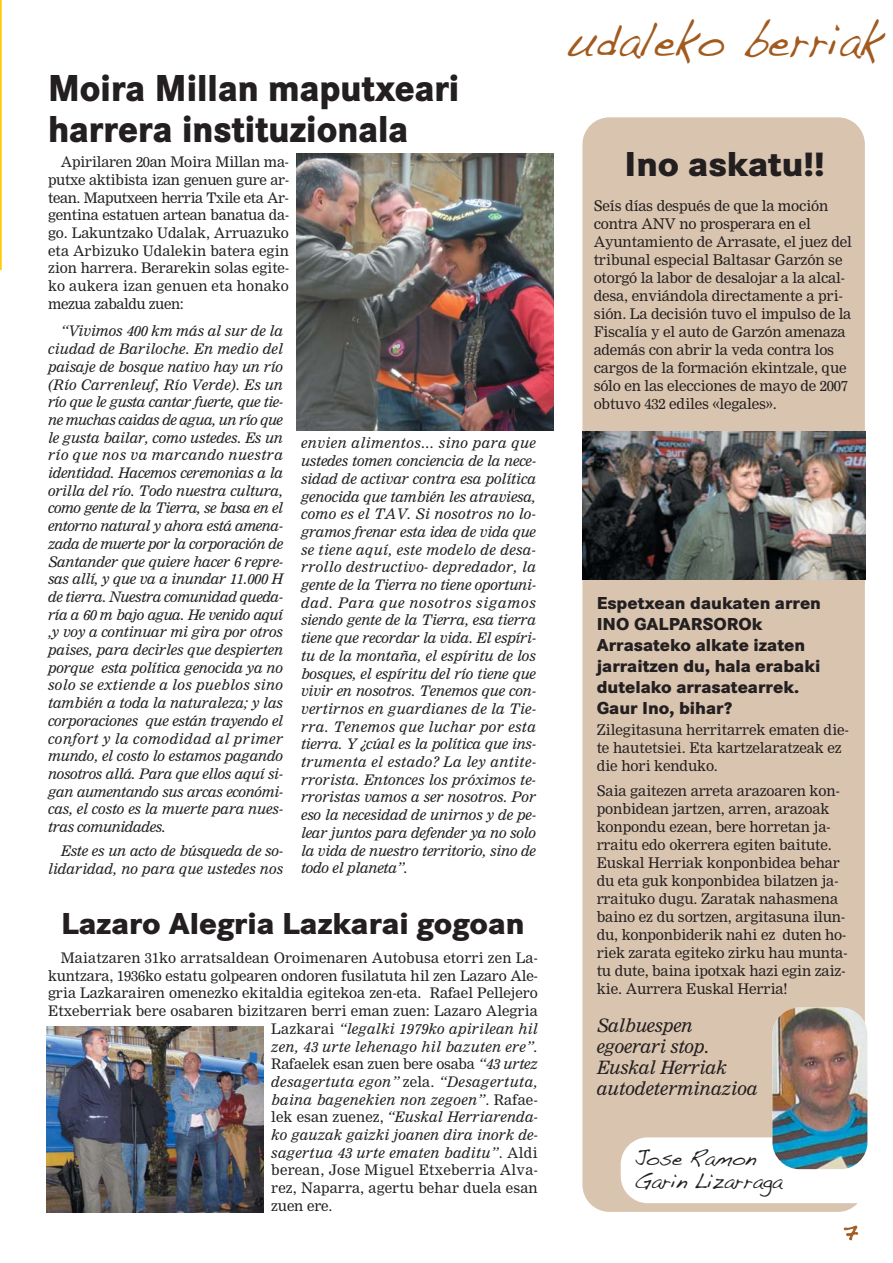
<style>
.page{position:relative;width:893px;height:1263px;background:#fff}
.page>*{position:absolute;margin:0;border:0;box-sizing:border-box;transform-origin:0 0}
.t1{font:48px "Handwriting Dakota";color:#a25a1e;scale:.9 1}
.t2{font:800 39px/40.5px "Corporate S";color:#231f20;scale:.9 1}
.t3{font:800 36px "Corporate S";color:#231f20}
.t4{font:800 31.5px "Corporate S";color:#231f20}
.t5{font:21px/22.5px "Handwriting Dakota";color:#231f20}
.t6{font:21px "Handwriting Dakota";color:#a25a1e}
.t7{font:800 18px/21px "Corporate S";color:#231f20}
.t8{font:italic 18px/21px "M Nimrod";letter-spacing:-.01em;color:#231f20}
.t9{font:14.4px/18px "M Nimrod";letter-spacing:-.01em;color:#231f20}
.t10{font:italic 14.25px/17.7px "M Nimrod";letter-spacing:.005em;color:#231f20;text-align:justify}
.t11{font:14.25px/17.7px "M Nimrod";color:#231f20;text-align:justify}
.t12{font:italic 14.25px "M Nimrod";letter-spacing:.025em;color:#231f20}
.t13{font:14.25px "M Nimrod";letter-spacing:.02em;color:#231f20}
.s1{font-style:normal}
.s2{font-style:italic}
</style>
<div class="page">
<div style="left:582px;top:117px;width:282px;height:1095px;background:#d9c4af;border-radius:27px"></div>
<div style="left:620px;top:1137px;width:248px;height:66px;background:#fff"></div>
<svg style="left:0;top:0;width:2px;height:270px"></svg>
<img style="left:582px;top:432px;width:283px;height:148px">
<img style="left:772px;top:1008px;width:95px;height:161px;border-radius:27px">
<img style="left:47px;top:1027px;width:217px;height:186px">
<img style="left:296px;top:154px;width:258px;height:276px">
<h2 class="t2" style="left:48px;top:72px;width:458px">Moira Millan maputxeari harrera instituzionala</h2>
<p class="t11" style="left:48px;top:155px;width:242px;text-indent:13px">Apirilaren 20an Moira Millan ma&shy;putxe aktibista izan genuen gure ar&shy;tean. Maputxeen herria Txile eta Ar&shy;gentina estatuen artean banatua da&shy;go. Lakuntzako Udalak, Arruazuko eta Arbizuko Udalekin batera egin zion harrera. Berarekin solas egite&shy;ko aukera izan genuen eta honako mezua zabaldu zuen:</p>
<p class="t10" style="left:48px;top:324px;width:236px;text-indent:13px">“Vivimos 400 km más al sur de la ciudad de Bariloche. En medio del paisaje de bosque nativo hay un río (Río Carrenleuf, Río Verde). Es un río que le gusta cantar fuerte, que tie&shy;ne muchas caidas de agua, un río que le gusta bailar, como ustedes. Es un río que nos va marcando nuestra identidad. Hacemos ceremonias a la orilla del río. Todo nuestra cultura, como gente de la Tierra, se basa en el entorno natural y ahora está amena&shy;zada de muerte por la corporación de Santander que quiere hacer 6 repre&shy;sas allí, y que va a inundar 11.000 H de tierra. Nuestra comunidad queda&shy;ría a 60 m bajo agua. He venido aquí ,y voy a continuar mi gira por otros paises, para decirles que despierten porque esta política genocida ya no solo se extiende a los pueblos sino también a toda la naturaleza; y las corporaciones que están trayendo el confort y la comodidad al primer mundo, el costo lo estamos pagando nosotros allá. Para que ellos aquí si&shy;gan aumentando sus arcas económi&shy;cas, el costo es la muerte para nues&shy;tras comunidades.</p>
<p class="t10" style="left:48px;top:844px;width:236px;text-align:right">Este es un acto de búsqueda de so&shy;lidaridad, no para que ustedes nos</p>
<p class="t10" style="left:301px;top:436px;width:236px">envien alimentos... sino para que ustedes tomen conciencia de la nece&shy;sidad de activar contra esa política genocida que también les atraviesa, como es el TAV. Si nosotros no lo&shy;gramos frenar esta idea de vida que se tiene aquí, este modelo de desa&shy;rrollo destructivo- depredador, la gente de la Tierra no tiene oportuni&shy;dad. Para que nosotros sigamos siendo gente de la Tierra, esa tierra tiene que recordar la vida. El espíri&shy;tu de la montaña, el espíritu de los bosques, el espíritu del río tiene que vivir en nosotros. Tenemos que con&shy;vertirnos en guardianes de la Tie&shy;rra. Tenemos que luchar por esta tierra. Y ¿cúal es la política que ins&shy;trumenta el estado? La ley antite&shy;rrorista. Entonces los próximos te&shy;rroristas vamos a ser nosotros. Por eso la necesidad de unirnos y de pe&shy;lear juntos para defender ya no solo la vida de nuestro territorio, sino de todo el planeta”.</p>
<h3 class="t4" style="left:61px;top:912px;width:465px">Lazaro Alegria Lazkarai gogoan</h3>
<p class="t11" style="left:61px;top:951px;width:478px">Maiatzaren 31ko arratsaldean Oroimenaren Autobusa etorri zen La-</p>
<p class="t11" style="left:48px;top:968px;width:491px">kuntzara, 1936ko estatu golpearen ondoren fusilatuta hil zen Lazaro Ale-</p>
<p class="t11" style="left:48px;top:986px;width:491px">gria Lazkarairen omenezko ekitaldia egitekoa zen-eta. Rafael Pellejero</p>
<p class="t11" style="left:48px;top:1004px;width:491px">Etxeberriak bere osabaren bizitzaren berri eman zuen: Lazaro Alegria</p>
<p class="t10" style="left:271px;top:1021px;width:268px"><span class="s1">Lazkarai</span> “legalki 1979ko apirilean hil</p>
<p class="t10" style="left:271px;top:1039px;width:268px">zen, 43 urte lehenago hil bazuten ere”.</p>
<p class="t11" style="left:271px;top:1057px;width:268px">Rafaelek esan zuen bere osaba <span class="s2">“43 urtez</span></p>
<p class="t12" style="left:271px;top:1077px;width:268px">desagertuta egon” <span class="s1">zela.</span> “Desagertuta,</p>
<p class="t10" style="left:271px;top:1092px;width:268px">baina bagenekien non zegoen”<span class="s1">. Rafae-</span></p>
<p class="t10" style="left:271px;top:1110px;width:268px"><span class="s1">lek esan zuenez,</span> “Euskal Herriarenda-</p>
<p class="t10" style="left:271px;top:1128px;width:268px">ko gauzak gaizki joanen dira inork de-</p>
<p class="t12" style="left:271px;top:1147px;width:268px">sagertua 43 urte ematen baditu”<span class="s1">. Aldi</span></p>
<p class="t13" style="left:271px;top:1165px;width:268px">berean, Jose Miguel Etxeberria Alva-</p>
<p class="t11" style="left:271px;top:1181px;width:268px">rez, Naparra, agertu behar duela esan</p>
<p class="t11" style="left:271px;top:1198px;width:63px">zuen ere.</p>
<h1 class="t1" style="left:567px;top:25px;width:351px">udaleko berriak</h1>
<h3 class="t3" style="left:624px;top:151px;width:202px">Ino askatu!!</h3>
<p class="t9" style="left:593px;top:198px;width:260px">Seís días después de que la moción contra ANV no prosperara en el Ayuntamiento de Arrasate, el juez del tribunal especial Baltasar Garzón se otorgó la labor de desalojar a la alcal&shy;desa, enviándola directamente a pri&shy;sión. La decisión tuvo el impulso de la Fiscalía y el auto de Garzón amenaza además con abrir la veda contra los cargos de la formación ekintzale, que sólo en las elecciones de mayo de 2007 obtuvo 432 ediles «legales».</p>
<p class="t7" style="left:596px;top:595px;width:226px">Espetxean daukaten arren<br>INO GALPARSOROk<br>Arrasateko alkate izaten jarraitzen du, hala erabaki dutelako arrasatearrek.<br>Gaur Ino, bihar?</p>
<p class="t9" style="left:596px;top:723px;width:253px">Zilegitasuna herritarrek ematen die&shy;te hautetsiei. Eta kartzelaratzeak ez die hori kenduko.</p>
<p class="t9" style="left:596px;top:783px;width:252px">Saia gaitezen arreta arazoaren kon&shy;ponbidean jartzen, arren, arazoak konpondu ezean, bere horretan ja&shy;rraitu edo okerrera egiten baitute.<br>Euskal Herriak konponbidea behar du eta guk konponbidea bilatzen ja&shy;rraituko dugu. Zaratak nahasmena baino ez du sortzen, argitasuna ilun&shy;du, konponbiderik nahi ez duten ho&shy;riek zarata egiteko zirku hau munta&shy;tu dute, baina ipotxak hazi egin zaiz&shy;kie. Aurrera Euskal Herria!</p>
<p class="t8" style="left:596px;top:1017px;width:162px">Salbuespen egoerari stop.<br>Euskal Herriak autodeterminazioa</p>
<h3 class="t5" style="left:634px;top:1152px;width:149px">Jose Ramon<br>Garin Lizarraga</h3>
<h3 class="t6" style="left:842px;top:1223px;width:17px">7</h3>
</div>
